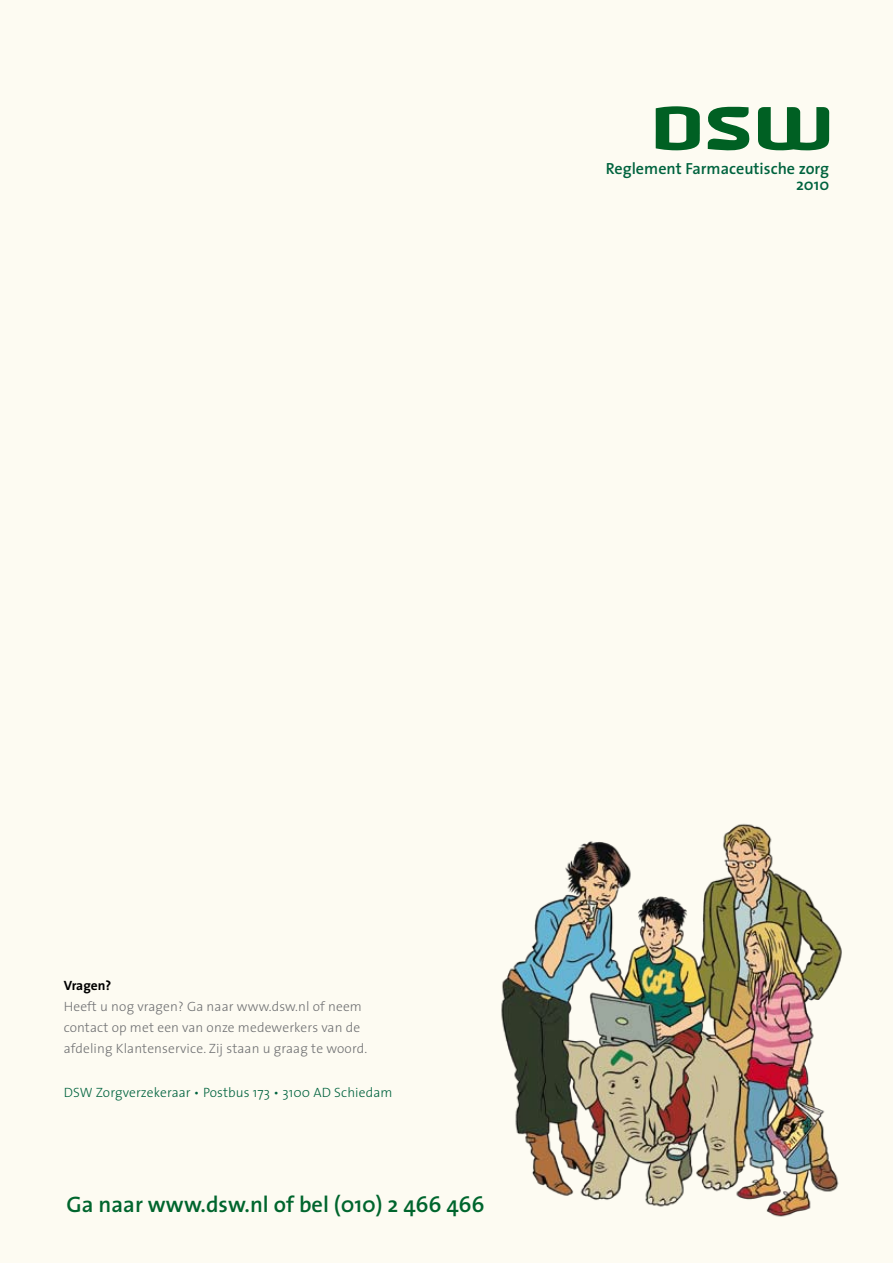
<style>
.page{position:relative;width:893px;height:1263px;background:#fdfbf2}
.page>*{position:absolute;margin:0;border:0;box-sizing:border-box;transform-origin:0 0}
.t1{font:600 22.5px "The Sans";color:#00652d}
.t2{font:600 16.2px/16.2px "The Sans";color:#00633e;text-align:right}
.t3{font:300 13.5px/21px "The Sans";letter-spacing:.01em;color:#707173}
.t4{font:300 13.5px "The Sans";letter-spacing:.01em;color:#00633e}
.t5{font:700 13.5px "The Sans";letter-spacing:-.005em;color:#000}
</style>
<div class="page">
<svg style="left:656px;top:106px;width:173px;height:45px"></svg>
<img style="left:501px;top:823px;width:341px;height:394px">
<p class="t2" style="left:606px;top:160px;width:225px">Reglement Farmaceutische zorg<br>2010</p>
<p class="t5" style="left:64px;top:977px;width:49px">Vragen?</p>
<p class="t3" style="left:64px;top:996px;width:305px">Heeft u nog vragen? Ga naar www.dsw.nl of neem contact op met een van onze medewerkers van de afdeling Klantenservice. Zij staan u graag te woord.</p>
<p class="t4" style="left:64px;top:1084px;width:330px">DSW Zorgverzekeraar • Postbus 173 • 3100 AD Schiedam</p>
<h1 class="t1" style="left:67px;top:1190px;width:420px">Ga naar www.dsw.nl of bel (010) 2 466 466</h1>
</div>
